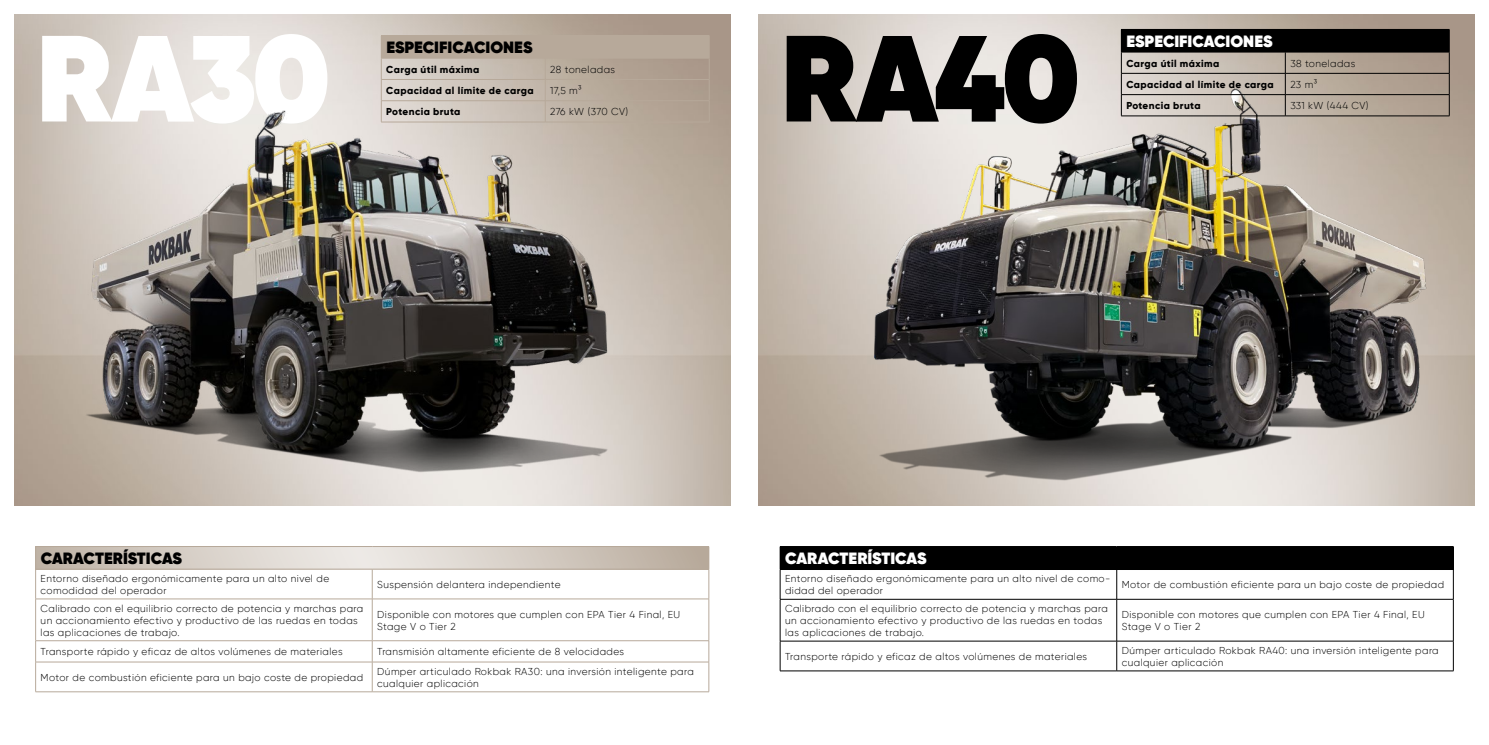
<style>
.page{position:relative;width:1489px;height:745px;background:#fff}
.page>*{position:absolute;margin:0;border:0;box-sizing:border-box;transform-origin:0 0}
.t1{font:800 122.12px "Gilroy";color:#fff}
.t2{font:800 122.12px "Gilroy";color:#000}
.t3{font:800 16.25px "Gilroy";color:#000}
.t4{font:800 16.25px "Gilroy";color:#fff}
.t5{font:300 10px/12px "Gilroy";letter-spacing:.04em;color:#000}
.t6{font:800 10px "Gilroy";letter-spacing:.04em;color:#000}
</style>
<div class="page">
<img style="left:14px;top:35px;width:695px;height:470px">
<div style="left:381px;top:36px;width:328px;height:22px;background:#b7a99a"></div>
<hr style="left:381px;top:35px;width:164px;height:1px;background:#b7a99a">
<hr style="left:545px;top:35px;width:164px;height:1px;background:#b7a99a">
<hr style="left:381px;top:58px;width:164px;height:1px;background:#b7a99a">
<hr style="left:545px;top:58px;width:164px;height:1px;background:#b7a99a">
<hr style="left:381px;top:79px;width:164px;height:1px;background:#b7a99a">
<hr style="left:545px;top:79px;width:164px;height:1px;background:#b7a99a">
<svg style="left:381px;top:59px;width:1px;height:63px"></svg>
<hr style="left:381px;top:100px;width:164px;height:1px;background:#b7a99a">
<hr style="left:545px;top:100px;width:164px;height:1px;background:#b7a99a">
<svg style="left:545px;top:59px;width:1px;height:63px"></svg>
<svg style="left:709px;top:36px;width:1px;height:86px"></svg>
<hr style="left:381px;top:122px;width:164px;height:1px;background:#b7a99a">
<hr style="left:545px;top:122px;width:164px;height:1px;background:#b7a99a">
<svg style="left:36px;top:547px;width:672px;height:21px;background:#d5cdc4"></svg>
<hr style="left:35px;top:546px;width:337px;height:1px;background:#b7a99a">
<hr style="left:372px;top:546px;width:337px;height:1px;background:#b7a99a">
<svg style="left:35px;top:547px;width:1px;height:51px"></svg>
<hr style="left:35px;top:598px;width:1px;height:42px;background:#b7a99a">
<hr style="left:35px;top:568px;width:337px;height:1px;background:#b7a99a">
<hr style="left:372px;top:568px;width:337px;height:1px;background:#b7a99a">
<svg style="left:372px;top:569px;width:1px;height:29px"></svg>
<svg style="left:708px;top:547px;width:1px;height:51px"></svg>
<hr style="left:372px;top:598px;width:1px;height:42px;background:#b7a99a">
<hr style="left:708px;top:598px;width:1px;height:42px;background:#b7a99a">
<hr style="left:35px;top:598px;width:337px;height:1px;background:#b7a99a">
<hr style="left:372px;top:598px;width:337px;height:1px;background:#b7a99a">
<svg style="left:35px;top:641px;width:1px;height:20px"></svg>
<hr style="left:35px;top:640px;width:337px;height:1px;background:#b7a99a">
<hr style="left:372px;top:640px;width:337px;height:1px;background:#b7a99a">
<svg style="left:372px;top:640px;width:1px;height:21px"></svg>
<svg style="left:708px;top:640px;width:1px;height:21px"></svg>
<hr style="left:35px;top:661px;width:1px;height:30px;background:#b7a99a">
<hr style="left:35px;top:661px;width:337px;height:1px;background:#b7a99a">
<hr style="left:372px;top:661px;width:337px;height:1px;background:#b7a99a">
<hr style="left:372px;top:661px;width:1px;height:30px;background:#b7a99a">
<hr style="left:708px;top:661px;width:1px;height:30px;background:#b7a99a">
<hr style="left:35px;top:691px;width:337px;height:1px;background:#b7a99a">
<hr style="left:372px;top:691px;width:337px;height:1px;background:#b7a99a">
<div style="left:780px;top:546px;width:673px;height:23px;background:#000"></div>
<svg style="left:780px;top:570px;width:1px;height:28px"></svg>
<hr style="left:780px;top:599px;width:1px;height:41px;background:#000">
<hr style="left:780px;top:569px;width:336px;height:1px;background:#000">
<hr style="left:1116px;top:569px;width:337px;height:1px;background:#000">
<svg style="left:1116px;top:570px;width:1px;height:28px"></svg>
<svg style="left:1452px;top:570px;width:1px;height:28px"></svg>
<hr style="left:1116px;top:599px;width:1px;height:41px;background:#000">
<hr style="left:1452px;top:599px;width:1px;height:41px;background:#000">
<hr style="left:780px;top:598px;width:336px;height:1px;background:#000">
<hr style="left:1116px;top:598px;width:337px;height:1px;background:#000">
<svg style="left:780px;top:641px;width:1px;height:29px"></svg>
<hr style="left:780px;top:640px;width:336px;height:1px;background:#000">
<hr style="left:1116px;top:640px;width:337px;height:1px;background:#000">
<svg style="left:1116px;top:641px;width:1px;height:29px"></svg>
<svg style="left:1452px;top:641px;width:1px;height:29px"></svg>
<hr style="left:780px;top:670px;width:336px;height:1px;background:#000">
<hr style="left:1116px;top:670px;width:337px;height:1px;background:#000">
<img style="left:758px;top:14px;width:716px;height:491px">
<div style="left:1121px;top:29px;width:328px;height:23px;background:#000"></div>
<hr style="left:1121px;top:52px;width:164px;height:1px;background:#000">
<hr style="left:1285px;top:52px;width:164px;height:1px;background:#000">
<hr style="left:1121px;top:73px;width:164px;height:1px;background:#000">
<hr style="left:1285px;top:73px;width:164px;height:1px;background:#000">
<svg style="left:1121px;top:52px;width:1px;height:64px"></svg>
<hr style="left:1121px;top:94px;width:164px;height:1px;background:#000">
<hr style="left:1285px;top:94px;width:164px;height:1px;background:#000">
<svg style="left:1284px;top:52px;width:1px;height:64px"></svg>
<svg style="left:1448px;top:52px;width:1px;height:64px"></svg>
<hr style="left:1121px;top:116px;width:164px;height:1px;background:#000">
<hr style="left:1285px;top:116px;width:164px;height:1px;background:#000">
<h1 class="t1" style="left:36px;top:1px;width:295px">RA30</h1>
<h1 class="t2" style="left:780px;top:1px;width:300px">RA40</h1>
<h2 class="t3" style="left:386px;top:37px;width:148px">ESPECIFICACIONES</h2>
<p class="t6" style="left:386px;top:63px;width:95px">Carga útil máxima</p>
<p class="t5" style="left:550px;top:63px;width:66px">28 toneladas</p>
<p class="t6" style="left:386px;top:84px;width:149px">Capacidad al límite de carga</p>
<p class="t5" style="left:550px;top:84px;width:33px">17,5 m3</p>
<p class="t6" style="left:386px;top:105px;width:76px">Potencia bruta</p>
<p class="t5" style="left:550px;top:106px;width:79px">276 kW (370 CV)</p>
<h2 class="t4" style="left:1126px;top:31px;width:148px">ESPECIFICACIONES</h2>
<p class="t6" style="left:1126px;top:57px;width:95px">Carga útil máxima</p>
<p class="t5" style="left:1290px;top:57px;width:67px">38 toneladas</p>
<p class="t6" style="left:1126px;top:78px;width:149px">Capacidad al límite de carga</p>
<p class="t5" style="left:1290px;top:78px;width:28px">23 m3</p>
<p class="t6" style="left:1126px;top:99px;width:76px">Potencia bruta</p>
<p class="t5" style="left:1290px;top:99px;width:80px">331 kW (444 CV)</p>
<h2 class="t3" style="left:41px;top:547px;width:143px">CARACTERÍSTICAS</h2>
<p class="t5" style="left:41px;top:572px;width:290px">Entorno diseñado ergonómicamente para un alto nivel de comodidad del operador</p>
<p class="t5" style="left:377px;top:578px;width:185px">Suspensión delantera independiente</p>
<p class="t5" style="left:41px;top:601px;width:324px">Calibrado con el equilibrio correcto de potencia y marchas para un accionamiento efectivo y productivo de las ruedas en todas las aplicaciones de trabajo.</p>
<p class="t5" style="left:377px;top:607px;width:304px">Disponible con motores que cumplen con EPA Tier 4 Final, EU<br>Stage V o Tier 2</p>
<p class="t5" style="left:41px;top:645px;width:303px">Transporte rápido y eficaz de altos volúmenes de materiales</p>
<p class="t5" style="left:377px;top:645px;width:248px">Transmisión altamente eficiente de 8 velocidades</p>
<p class="t5" style="left:41px;top:670px;width:324px">Motor de combustión eficiente para un bajo coste de propiedad</p>
<p class="t5" style="left:377px;top:664px;width:318px">Dúmper articulado Rokbak RA30: una inversión inteligente para cualquier aplicación</p>
<h2 class="t4" style="left:785px;top:548px;width:143px">CARACTERÍSTICAS</h2>
<p class="t5" style="left:785px;top:572px;width:327px">Entorno diseñado ergonómicamente para un alto nivel de como&shy;didad del operador</p>
<p class="t5" style="left:1121px;top:578px;width:324px">Motor de combustión eficiente para un bajo coste de propiedad</p>
<p class="t5" style="left:785px;top:602px;width:324px">Calibrado con el equilibrio correcto de potencia y marchas para un accionamiento efectivo y productivo de las ruedas en todas las aplicaciones de trabajo.</p>
<p class="t5" style="left:1121px;top:608px;width:304px">Disponible con motores que cumplen con EPA Tier 4 Final, EU<br>Stage V o Tier 2</p>
<p class="t5" style="left:785px;top:649px;width:303px">Transporte rápido y eficaz de altos volúmenes de materiales</p>
<p class="t5" style="left:1121px;top:643px;width:318px">Dúmper articulado Rokbak RA40: una inversión inteligente para cualquier aplicación</p>
</div>
